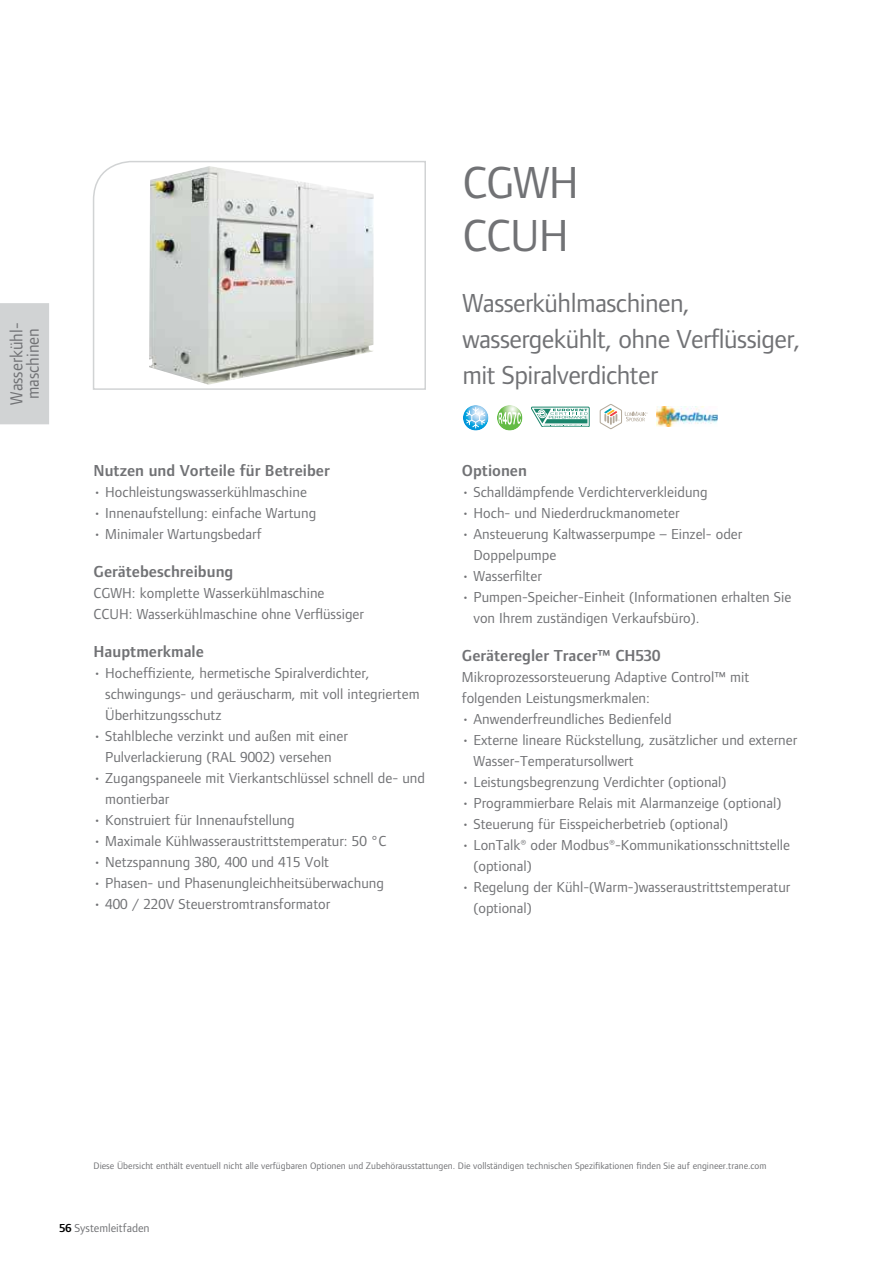
<style>
.page{position:relative;width:893px;height:1263px;background:#fff}
.page>*{position:absolute;margin:0;border:0;box-sizing:border-box;transform-origin:0 0}
.t1{font:46.5px/52.5px "Foundry Form Sans Blonde";color:#717275}
.t2{font:27px/36px "Foundry Form Sans Blonde";letter-spacing:-.02em;color:#717275}
.t3{font:18px/16.5px "Foundry Form Sans Blonde";color:#717275;text-align:center;scale:.95 1}
.t4{font:600 16.5px "Foundry Form Sans Blonde";color:#717275}
.t5{font:15px/21px "Foundry Form Sans Blonde";color:#717275}
.t6{font:12px "Foundry Form Sans Blonde";color:#717275}
.t7{font:9.75px "Foundry Form Sans Blonde";color:#717275}
.s1{font-weight:600;color:#000}
</style>
<div class="page">
<svg style="left:93px;top:161px;width:333px;height:229px"></svg>
<img style="left:149px;top:166px;width:225px;height:219px">
<svg style="left:463px;top:405px;width:25px;height:26px"></svg>
<svg style="left:466px;top:407px;width:20px;height:22px"></svg>
<svg style="left:599px;top:404px;width:49px;height:26px"></svg>
<svg style="left:531px;top:407px;width:58px;height:20px"></svg>
<svg style="left:497px;top:405px;width:25px;height:26px"></svg>
<svg style="left:498px;top:412px;width:23px;height:13px"></svg>
<img style="left:656px;top:407px;width:61px;height:19px">
<div style="left:0;top:303px;width:49px;height:121px;background:#d1d3d4"></div>
<p class="t3" style="left:8px;top:405px;width:88px;rotate:-90deg">Wasser kühl&shy;maschinen</p>
<p class="t4" style="left:94px;top:464px;width:238px">Nutzen und Vorteile für Betreiber</p>
<p class="t5" style="left:94px;top:482px;width:215px">• Hochleistungswasserkühlmaschine</p>
<p class="t5" style="left:94px;top:503px;width:224px">• Innenaufstellung: einfache Wartung</p>
<p class="t5" style="left:94px;top:524px;width:169px">• Minimaler Wartungsbedarf</p>
<p class="t4" style="left:94px;top:565px;width:141px">Gerätebeschreibung</p>
<p class="t5" style="left:94px;top:583px;width:272px">CGWH: komplette Wasserkühlmaschine<br>CCUH: Wasserkühlmaschine ohne Verlüssiger</p>
<p class="t4" style="left:94px;top:645px;width:112px">Hauptmerkmale</p>
<p class="t5" style="left:105px;top:663px;width:316px;text-indent:-12px">• Hochefiziente, hermetische Spiralverdichter, schwingungs- und geräuscharm, mit voll integriertem<br>Überhitzungsschutz</p>
<p class="t5" style="left:94px;top:726px;width:256px;text-align:center">• Stahlbleche verzinkt und außen mit einer<br>Pulverlackierung (RAL 9002) versehen</p>
<p class="t5" style="left:105px;top:768px;width:321px;text-indent:-12px">• Zugangspaneele mit Vierkantschlüssel schnell de- und montierbar</p>
<p class="t5" style="left:94px;top:810px;width:203px">• Konstruiert für Innenaufstellung</p>
<p class="t5" style="left:94px;top:831px;width:294px">• Maximale Kühlwasseraustrittstemperatur: 50 °C</p>
<p class="t5" style="left:94px;top:852px;width:237px">• Netzspannung 380, 400 und 415 Volt</p>
<p class="t5" style="left:94px;top:873px;width:292px">• Phasen- und Phasenungleichheitsüberwachung</p>
<p class="t5" style="left:94px;top:894px;width:238px">• 400 / 220V Steuerstromtransformator</p>
<h1 class="t1" style="left:462px;top:158px;width:118px">CGWH<br>CCUH</h1>
<h2 class="t2" style="left:462px;top:286px;width:340px">Wasserkühlmaschinen, wassergekühlt, ohne Verflüssiger, mit Spiralverdichter</h2>
<p class="t4" style="left:462px;top:464px;width:67px">Optionen</p>
<p class="t5" style="left:462px;top:482px;width:247px">• Schalldämpfende Verdichterverkleidung</p>
<p class="t5" style="left:462px;top:503px;width:219px">• Hoch- und Niederdruckmanometer</p>
<p class="t5" style="left:473px;top:524px;width:270px;text-indent:-12px">• Ansteuerung Kaltwasserpumpe – Einzel- oder<br>Doppelpumpe</p>
<p class="t5" style="left:462px;top:566px;width:81px">• Wasserilter</p>
<p class="t5" style="left:473px;top:587px;width:319px;text-indent:-12px">• Pumpen-Speicher-Einheit (Informationen erhalten Sie von Ihrem zuständigen Verkaufsbüro).</p>
<p class="t4" style="left:462px;top:649px;width:200px">Geräteregler Tracer™ CH530</p>
<p class="t5" style="left:462px;top:667px;width:289px">Mikroprozessorsteuerung Adaptive Control™ mit folgenden Leistungsmerkmalen:</p>
<p class="t5" style="left:462px;top:709px;width:211px">• Anwenderfreundliches Bedienfeld</p>
<p class="t5" style="left:473px;top:730px;width:325px;text-indent:-12px">• Externe lineare Rückstellung, zusätzlicher und externer<br>Wasser-Temperatursollwert</p>
<p class="t5" style="left:462px;top:772px;width:266px">• Leistungsbegrenzung Verdichter (optional)</p>
<p class="t5" style="left:462px;top:793px;width:321px">• Programmierbare Relais mit Alarmanzeige (optional)</p>
<p class="t5" style="left:462px;top:814px;width:268px">• Steuerung für Eisspeicherbetrieb (optional)</p>
<p class="t5" style="left:473px;top:835px;width:318px;text-indent:-12px">• LonTalk® oder Modbus®-Kommunikationsschnittstelle (optional)</p>
<p class="t5" style="left:473px;top:877px;width:318px;text-indent:-12px">• Regelung der Kühl-(Warm-)wasseraustrittstemperatur (optional)</p>
<p class="t7" style="left:94px;top:1160px;width:674px">Diese Übersicht enthält eventuell nicht alle verfügbaren Optionen und Zubehörausstattungen. Die vollständigen technischen Speziikationen inden Sie auf engineer.trane.com</p>
<p class="t6" style="left:60px;top:1222px;width:92px"><span class="s1">56</span> Systemleitfaden</p>
</div>
